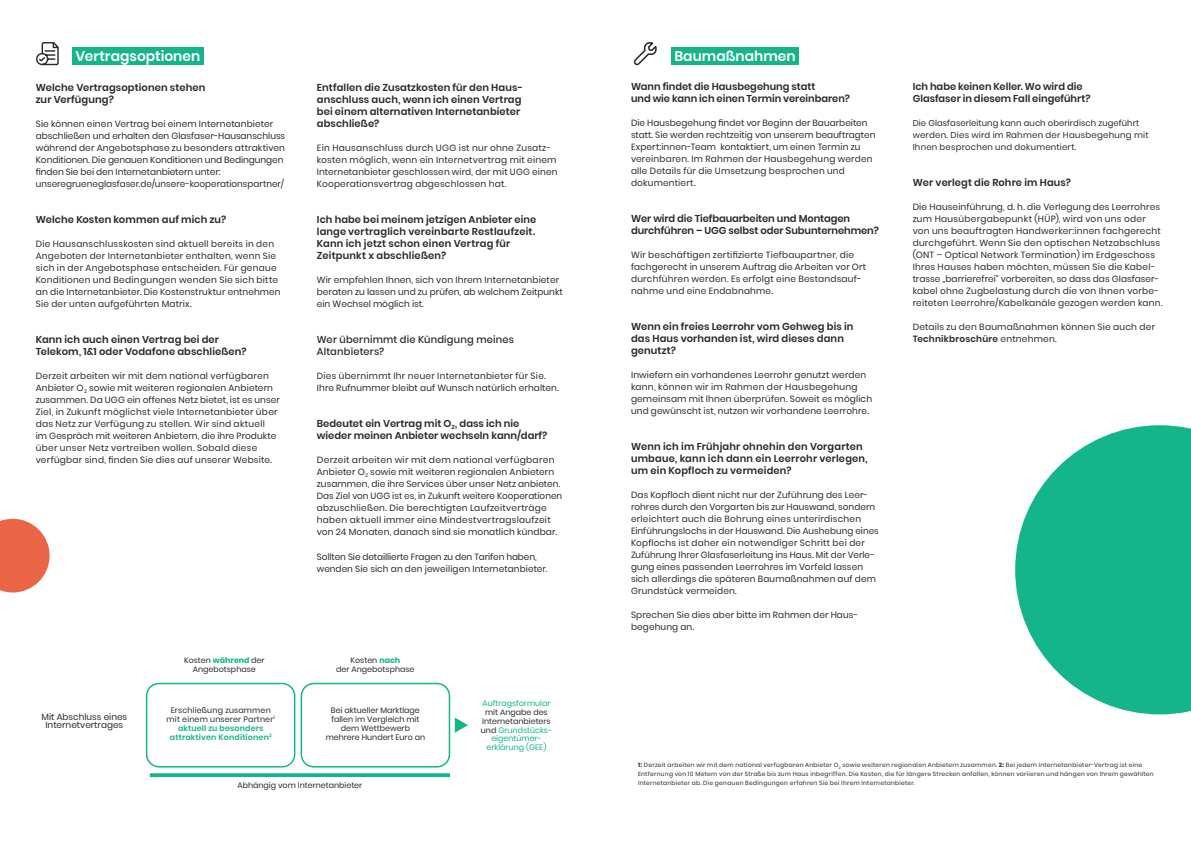
<style>
.page{position:relative;width:1191px;height:842px;background:#fff}
.page>*{position:absolute;margin:0;border:0;box-sizing:border-box;transform-origin:0 0}
.t1{font:600 14px "Poppins";color:#fff}
.t2{font:600 10px/12px "Poppins";letter-spacing:.01em;color:#2b292a}
.t3{font:600 10px/12px "Poppins";letter-spacing:-.01em;color:#2b292a}
.t4{font:500 10px/12px "Poppins";letter-spacing:.02em;color:#2b292a}
.t5{font:9px/12px "Poppins";letter-spacing:.015em;color:#2b292a}
.t6{font:9px/12px "Poppins";letter-spacing:-.01em;color:#2b292a}
.t7{font:8.9px/8.9px "Poppins";color:#2b292a;text-align:center}
.t8{font:8.5px/12px "Poppins";letter-spacing:.025em;color:#2b292a}
.t9{font:7.9px/8.9px "Poppins";color:#2b292a;text-align:center}
.t10{font:7.9px/8.9px "Poppins";color:#14b58a;text-align:center}
.t11{font:7.9px/8.9px "Poppins";letter-spacing:.02em;color:#2b292a;text-align:center}
.t12{font:6px/9px "Poppins";letter-spacing:.05em;color:#2b292a}
.s1{font-weight:700;color:#14b58a}
.s2{font-weight:600;color:#14b58a}
.s3{color:#2b292a}
.s4{font-weight:600}
.s5{font-weight:700}
</style>
<div class="page">
<div style="left:671px;top:47px;width:128px;height:17px;background:#14b58a"></div>
<div style="left:72px;top:47px;width:131px;height:17px;background:#14b58a"></div>
<hr style="left:150px;top:774px;width:300px;height:3px;background:#14b58a">
<div style="left:301px;top:683px;width:149px;height:84px;border:2px solid #14b58a;border-radius:12px"></div>
<div style="left:146px;top:683px;width:149px;height:84px;border:2px solid #14b58a;border-radius:12px"></div>
<svg style="left:455px;top:717px;width:13px;height:16px"></svg>
<svg style="left:36px;top:42px;width:23px;height:24px"></svg>
<svg style="left:633px;top:42px;width:24px;height:24px"></svg>
<svg style="left:1015px;top:425px;width:176px;height:289px;fill:#14b58a"></svg>
<svg style="left:0;top:519px;width:50px;height:73px"></svg>
<h1 class="t1" style="left:76px;top:48px;width:126px">Vertragsoptionen</h1>
<h1 class="t1" style="left:674px;top:48px;width:123px">Baumaßnahmen</h1>
<p class="t2" style="left:36px;top:82px;width:171px">Welche Vertragsoptionen stehen zur Verfügung?</p>
<p class="t5" style="left:36px;top:118px;width:251px">Sie können einen Vertrag bei einem Internetanbieter abschließen und erhalten den Glasfaser-Hausanschluss während der Angebotsphase zu besonders attraktiven Konditionen. Die genauen Konditionen und Bedingungen finden Sie bei den Internetanbietern unter: unseregrueneglasfaser.de/unsere-kooperationspartner/</p>
<p class="t2" style="left:36px;top:214px;width:192px">Welche Kosten kommen auf mich zu?</p>
<p class="t5" style="left:36px;top:238px;width:246px">Die Hausanschlusskosten sind aktuell bereits in den Angeboten der Internetanbieter enthalten, wenn Sie sich in der Angebotsphase entscheiden. Für genaue Konditionen und Bedingungen wenden Sie sich bitte an die Internetanbieter. Die Kostenstruktur entnehmen Sie der unten aufgeführten Matrix.</p>
<p class="t2" style="left:36px;top:334px;width:212px">Kann ich auch einen Vertrag bei der<br>Telekom, 1&amp;1 oder Vodafone abschließen?</p>
<p class="t5" style="left:36px;top:370px;width:245px">Derzeit arbeiten wir mit dem national verfügbaren Anbieter O<sub>2</sub> sowie mit weiteren regionalen Anbietern zusammen. Da UGG ein offenes Netz bietet, ist es unser Ziel, in Zukunft möglichst viele Internetanbieter über das Netz zur Verfügung zu stellen. Wir sind aktuell<br>im Gespräch mit weiteren Anbietern, die ihre Produkte über unser Netz vertreiben wollen. Sobald diese verfügbar sind, finden Sie dies auf unserer Website.</p>
<p class="t2" style="left:631px;top:80px;width:220px">Wann findet die Hausbegehung statt<br>und wie kann ich einen Termin vereinbaren?</p>
<p class="t5" style="left:631px;top:117px;width:246px">Die Hausbegehung findet vor Beginn der Bauarbeiten statt. Sie werden rechtzeitig von unserem beauftragten Expert:innen-Team kontaktiert, um einen Termin zu vereinbaren. Im Rahmen der Hausbegehung werden alle Details für die Umsetzung besprochen und dokumentiert.</p>
<p class="t3" style="left:631px;top:212px;width:249px">Wer wird die Tiefbauarbeiten und Montagen durchführen – UGG selbst oder Subunternehmen?</p>
<p class="t5" style="left:631px;top:249px;width:237px">Wir beschäftigen zertifizierte Tiefbaupartner, die fachgerecht in unserem Auftrag die Arbeiten vor Ort durchführen werden. Es erfolgt eine Bestandsauf&shy;nahme und eine Endabnahme.</p>
<p class="t2" style="left:631px;top:320px;width:224px">Wenn ein freies Leerrohr vom Gehweg bis in das Haus vorhanden ist, wird dieses dann genutzt?</p>
<p class="t5" style="left:631px;top:369px;width:243px">Inwiefern ein vorhandenes Leerrohr genutzt werden kann, können wir im Rahmen der Hausbegehung gemeinsam mit Ihnen überprüfen. Soweit es möglich und gewünscht ist, nutzen wir vorhandene Leerrohre.</p>
<p class="t2" style="left:631px;top:440px;width:238px">Wenn ich im Frühjahr ohnehin den Vorgarten umbaue, kann ich dann ein Leerrohr verlegen, um ein Kopfloch zu vermeiden?</p>
<p class="t5" style="left:631px;top:489px;width:249px">Das Kopfloch dient nicht nur der Zuführung des Leer&shy;rohres durch den Vorgarten bis zur Hauswand, sondern erleichtert auch die Bohrung eines unterirdischen Einführungslochs in der Hauswand. Die Aushebung eines Kopflochs ist daher ein notwendiger Schritt bei der Zuführung Ihrer Glasfaserleitung ins Haus. Mit der Verle&shy;gung eines passenden Leerrohres im Vorfeld lassen sich allerdings die späteren Baumaßnahmen auf dem Grundstück vermeiden.</p>
<p class="t5" style="left:631px;top:609px;width:228px">Sprechen Sie dies aber bitte im Rahmen der Haus&shy;begehung an.</p>
<p class="t2" style="left:317px;top:82px;width:208px">Entfallen die Zusatzkosten für den Haus&shy;anschluss auch, wenn ich einen Vertrag bei einem alternativen Internetanbieter abschließe?</p>
<p class="t5" style="left:317px;top:142px;width:242px">Ein Hausanschluss durch UGG ist nur ohne Zusatz&shy;kosten möglich, wenn ein Internetvertrag mit einem Internetanbieter geschlossen wird, der mit UGG einen Kooperationsvertrag abgeschlossen hat.</p>
<p class="t2" style="left:317px;top:214px;width:221px">Ich habe bei meinem jetzigen Anbieter eine lange vertraglich vereinbarte Restlaufzeit.<br>Kann ich jetzt schon einen Vertrag für Zeitpunkt x abschließen?</p>
<p class="t5" style="left:317px;top:274px;width:247px">Wir empfehlen Ihnen, sich von Ihrem Internetanbieter beraten zu lassen und zu prüfen, ab welchem Zeitpunkt ein Wechsel möglich ist.</p>
<p class="t4" style="left:317px;top:334px;width:199px">Wer übernimmt die Kündigung meines<br>Altanbieters?</p>
<p class="t5" style="left:317px;top:370px;width:243px">Dies übernimmt Ihr neuer Internetanbieter für Sie.<br>Ihre Rufnummer bleibt auf Wunsch natürlich erhalten.</p>
<p class="t2" style="left:317px;top:418px;width:232px">Bedeutet ein Vertrag mit O<sub>2</sub>, dass ich nie wieder meinen Anbieter wechseln kann/darf?</p>
<p class="t5" style="left:317px;top:454px;width:247px">Derzeit arbeiten wir mit dem national verfügbaren Anbieter O<sub>2</sub> sowie mit weiteren regionalen Anbietern zusammen, die ihre Services über unser Netz anbieten.<br>Das Ziel von UGG ist es, in Zukunft weitere Kooperationen abzuschließen. Die berechtigten Laufzeitverträge haben aktuell immer eine Mindestvertragslaufzeit von 24 Monaten, danach sind sie monatlich kündbar.</p>
<p class="t6" style="left:317px;top:550px;width:232px">Sollten Sie detaillierte Fragen zu den Tarifen haben, wenden Sie sich an den jeweiligen Internetanbieter.</p>
<p class="t9" style="left:184px;top:656px;width:82px">Kosten <span class="s1">während</span> der<br>Angebotsphase</p>
<p class="t9" style="left:336px;top:656px;width:80px">Kosten <span class="s1">nach<br></span>der Angebotsphase</p>
<p class="t7" style="left:41px;top:712px;width:87px">Mit Abschluss eines<br>Internetvertrages</p>
<p class="t11" style="left:167px;top:706px;width:110px">Erschließung zusammen mit einem unserer Partner<sup>1 </sup><span class="s2">aktuell zu besonders attraktiven Konditionen</span><sup>2</sup></p>
<p class="t9" style="left:326px;top:706px;width:101px">Bei aktueller Marktlage fallen im Vergleich mit dem Wettbewerb mehrere Hundert Euro an</p>
<p class="t10" style="left:482px;top:699px;width:70px">Auftragsformular</p>
<p class="t10" style="left:481px;top:707px;width:73px"><span class="s3">mit Angabe des<br>Internetanbieters und</span> Grundstücks&shy;eigentümer&shy;erklärung (GEE)</p>
<p class="t2" style="left:912px;top:80px;width:179px">Ich habe keinen Keller. Wo wird die<br>Glasfaser in diesem Fall eingeführt?</p>
<p class="t8" style="left:912px;top:117px;width:237px">Die Glasfaserleitung kann auch oberirdisch zugeführt werden. Dies wird im Rahmen der Hausbegehung mit<br>Ihnen besprochen und dokumentiert.</p>
<p class="t2" style="left:912px;top:176px;width:160px">Wer verlegt die Rohre im Haus?</p>
<p class="t5" style="left:912px;top:201px;width:251px">Die Hauseinführung, d. h. die Verlegung des Leerrohres zum Hausübergabepunkt (HÜP), wird von uns oder von uns beauftragten Handwerker:innen fachgerecht durchgeführt. Wenn Sie den optischen Netzabschluss (ONT – Optical Network Termination) im Erdgeschoss Ihres Hauses haben möchten, müssen Sie die Kabel&shy;trasse „barrierefrei“ vorbereiten, so dass das Glasfaser&shy;kabel ohne Zugbelastung durch die von Ihnen vorbe&shy;reiteten Leerrohre/Kabelkanäle gezogen werden kann.</p>
<p class="t5" style="left:912px;top:321px;width:244px">Details zu den Baumaßnahmen können Sie auch der<br><span class="s4">Technikbroschüre</span> entnehmen.</p>
<p class="t9" style="left:237px;top:781px;width:126px">Abhängig vom Internetanbieter</p>
<p class="t12" style="left:638px;top:760px;width:517px"><span class="s5">1:</span> Derzeit arbeiten wir mit dem national verfügbaren Anbieter O<sub>2</sub> sowie weiteren regionalen Anbietern zusammen. <span class="s5">2:</span> Bei jedem Internetanbieter-Vertrag ist eine<br>Entfernung von 10 Metern von der Straße bis zum Haus inbegriffen. Die Kosten, die für längere Strecken anfallen, können variieren und hängen von Ihrem gewählten<br>Internetanbieter ab. Die genauen Bedingungen erfahren Sie bei Ihrem Internetanbieter.</p>
</div>
